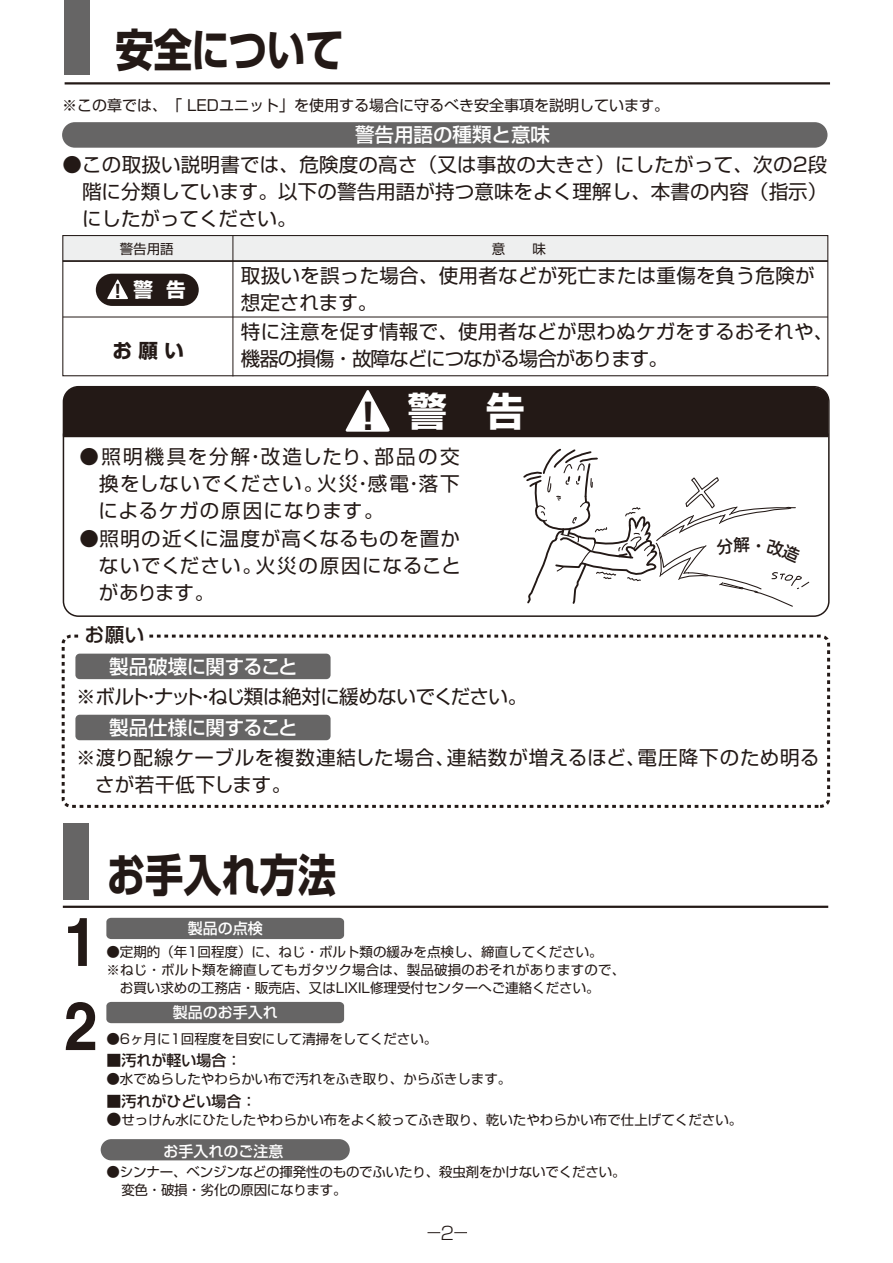
<style>
.page{position:relative;width:893px;height:1263px;background:#fff}
.page>*{position:absolute;margin:0;border:0;box-sizing:border-box;transform-origin:0 0}
.t1{font:700 67.5px "Helvetica";color:#231916;scale:.9 1}
.t2{font:45px "Shin Go Pro Bold 90 pv RKSJ H";color:#231916;scale:.85 1}
.t3{font:39px "Shin Go Pro Bold 90 pv RKSJ H";color:#fff}
.t4{font:19.5px/27px "Shin Go Pro Regular 90 pv RKSJ H";letter-spacing:.015em;color:#231916;text-align:justify}
.t5{font:19.5px/27px "Shin Go Pro Regular 90 pv RKSJ H";letter-spacing:.035em;color:#231916}
.t6{font:19.5px "Shin Go Pro Regular 90 pv RKSJ H";letter-spacing:-.035em;color:#231916}
.t7{font:19.5px "Shin Go Pro Regular 90 pv RKSJ H";letter-spacing:-.05em;color:#231916}
.t8{font:19.5px "Shin Go Pro Medium 90 pv RKSJ H";letter-spacing:-.03em;color:#fff}
.t9{font:19.5px "Shin Go Pro Medium 90 pv RKSJ H";color:#fff}
.t10{font:19.5px "Shin Go Pro Bold 90 pv RKSJ H";color:#231916}
.t11{font:19.5px "Shin Go Pro Bold 90 pv RKSJ H";color:#fff}
.t12{font:19.5px "Shin Go Pro Medium 90 pv RKSJ H";color:#231916}
.t13{font:18px "Shin Go Pro Light 90 pv RKSJ H";color:#231916}
.t14{font:15px "Shin Go Pro Regular 90 pv RKSJ H";color:#231916}
.t15{font:15px "Shin Go Pro Medium 90 pv RKSJ H";color:#fff}
.t16{font:15px "Shin Go Pro Medium 90 pv RKSJ H";color:#231916}
.t17{font:13.5px/18px "Shin Go Pro Regular 90 pv RKSJ H";color:#231916}
.s1{font-size:18px;color:#231916}
.s2{font-size:15px}
</style>
<div class="page">
<div style="left:62px;top:122px;width:765px;height:26px;background:#666565;border-radius:13px"></div>
<div style="left:63px;top:236px;width:765px;height:25px;background:#eeefef"></div>
<div style="left:62px;top:235px;width:766px;height:141px;border:1px solid #231916"></div>
<hr style="left:233px;top:236px;width:1px;height:140px;background:#231916">
<hr style="left:63px;top:261px;width:765px;height:1px;background:#231916">
<hr style="left:63px;top:317px;width:765px;height:1px;background:#231916">
<svg style="left:454px;top:1232px;width:13px;height:1px"></svg>
<svg style="left:427px;top:1232px;width:13px;height:1px"></svg>
<div style="left:65px;top:0;width:25px;height:75px;background:#666565"></div>
<hr style="left:65px;top:82px;width:765px;height:2px;background:#231916">
<div style="left:97px;top:275px;width:100px;height:29px;background:#231916;border-radius:15px"></div>
<div style="left:96px;top:274px;width:103px;height:32px;border:3px solid #231916;border-radius:15px"></div>
<svg style="left:107px;top:279px;width:21px;height:20px"></svg>
<div style="left:63px;top:823px;width:25px;height:76px;background:#666565"></div>
<hr style="left:63px;top:906px;width:765px;height:2px;background:#231916">
<svg style="left:61px;top:634px;width:770px;height:174px"></svg>
<div style="left:80px;top:620px;width:69px;height:28px;background:#fff"></div>
<div style="left:75px;top:654px;width:256px;height:25px;background:#666565;border-radius:4px"></div>
<div style="left:75px;top:715px;width:256px;height:25px;background:#666565;border-radius:4px"></div>
<div style="left:106px;top:918px;width:238px;height:21px;background:#666565"></div>
<div style="left:106px;top:1002px;width:238px;height:21px;background:#666565"></div>
<div style="left:101px;top:1139px;width:249px;height:21px;background:#666565;border-radius:11px"></div>
<div style="left:63px;top:386px;width:766px;height:51px;background:#231916"></div>
<svg style="left:523px;top:448px;width:287px;height:159px"></svg>
<h2 class="t2" style="left:116px;top:34px;width:270px">安全について</h2>
<p class="t14" style="left:62px;top:100px;width:608px">※この章では、「 LEDユニット」を使用する場合に守るべき安全事項を説明しています。</p>
<h3 class="t9" style="left:355px;top:127px;width:196px">警告用語の種類と意味</h3>
<h3 class="t4" style="left:82px;top:154px;width:747px;text-indent:-20px">●この取扱い説明書では、危険度の高さ（又は事故の大きさ）にしたがって、次の2段階に分類しています。以下の警告用語が持つ意味をよく理解し、本書の内容（指示）にしたがってください。</h3>
<p class="t17" style="left:120px;top:242px;width:55px">警告用語</p>
<p class="t17" style="left:492px;top:242px;width:55px">意　　味</p>
<h3 class="t11" style="left:114px;top:282px;width:73px"><span class="s1">!</span> 警 告</h3>
<h3 class="t4" style="left:241px;top:265px;width:575px">取扱いを誤った場合、使用者などが死亡または重傷を負う危険が想定されます。</h3>
<h3 class="t4" style="left:241px;top:321px;width:594px">特に注意を促す情報で、使用者などが思わぬケガをするおそれや、</h3>
<h3 class="t10" style="left:112px;top:343px;width:73px">お 願 い</h3>
<h3 class="t7" style="left:241px;top:352px;width:429px">機器の損傷・故障などにつながる場合があります。</h3>
<h3 class="t3" style="left:362px;top:396px;width:165px"><sub>!</sub> 警　告</h3>
<h3 class="t4" style="left:98px;top:446px;width:363px;text-indent:-19px">●照明機具を分解・改造したり、部品の交換をしないでください。火災・感電・落下によるケガの原因になります。</h3>
<h3 class="t4" style="left:99px;top:527px;width:364px;text-indent:-19px">●照明の近くに温度が高くなるものを置かないでください。火災の原因になることがあります。</h3>
<h3 class="t12" style="left:85px;top:628px;width:61px">お願い</h3>
<h3 class="t8" style="left:109px;top:659px;width:190px">製品破壊に関すること</h3>
<h3 class="t6" style="left:76px;top:690px;width:453px">※ボルト・ナット・ねじ類は絶対に緩めないでください。</h3>
<h3 class="t8" style="left:109px;top:720px;width:190px">製品仕様に関すること</h3>
<h3 class="t5" style="left:95px;top:747px;width:726px;text-indent:-19px">※渡り配線ケーブルを複数連結した場合、連結数が増えるほど、電圧降下のため明るさが若干低下します。</h3>
<h2 class="t2" style="left:107px;top:858px;width:271px">お手入れ方法</h2>
<h1 class="t1" style="left:64px;top:914px;width:39px">1</h1>
<p class="t15" style="left:188px;top:922px;width:76px">製品の点検</p>
<p class="t17" style="left:106px;top:945px;width:498px">●定期的（年1回程度）に、ねじ・ボルト類の緩みを点検し、締直してください。</p>
<p class="t17" style="left:106px;top:963px;width:520px">※ねじ・ボルト類を締直してもガタツク場合は、製品破損のおそれがありますので、</p>
<p class="t17" style="left:120px;top:981px;width:481px">お買い求めの工務店・販売店、又はLIXIL修理受付センターへご連絡ください。</p>
<h1 class="t1" style="left:64px;top:998px;width:39px">2</h1>
<p class="t15" style="left:173px;top:1006px;width:106px">製品のお手入れ</p>
<p class="t17" style="left:106px;top:1031px;width:332px">●6ヶ月に1回程度を目安にして清掃をしてください。</p>
<p class="t16" style="left:106px;top:1055px;width:136px">■汚れが軽い場合：</p>
<p class="t17" style="left:106px;top:1072px;width:406px">●水でぬらしたやわらかい布で汚れをふき取り、からぶきします。</p>
<p class="t16" style="left:106px;top:1095px;width:151px">■汚れがひどい場合：</p>
<p class="t17" style="left:106px;top:1112px;width:637px"><span class="s2">●</span>せっけん水にひたしたやわらかい布をよく絞ってふき取り、乾いたやわらかい布で仕上げてください。</p>
<p class="t17" style="left:121px;top:1164px;width:506px;text-indent:-15px">●シンナー、ベンジンなどの揮発性のものでふいたり、殺虫剤をかけないでください。変色・破損・劣化の原因になります。　</p>
<p class="t15" style="left:164px;top:1145px;width:121px">お手入れのご注意</p>
<h3 class="t13" style="left:440px;top:1227px;width:15px">2</h3>
</div>
